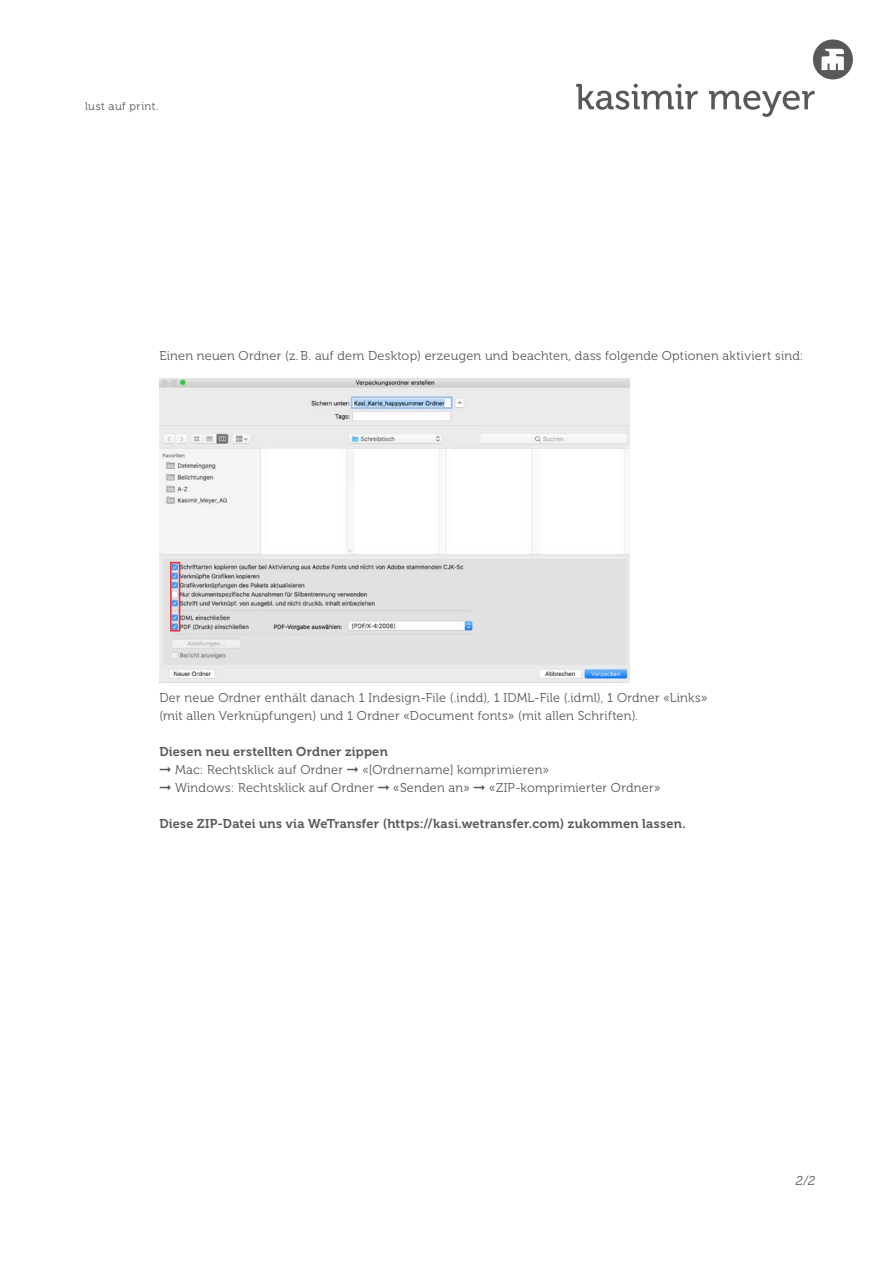
<style>
.page{position:relative;width:893px;height:1263px;background:#fff}
.page>*{position:absolute;margin:0;border:0;box-sizing:border-box;transform-origin:0 0}
.t1{font:12.75px/18px "Museo 300";letter-spacing:.02em;color:#57585a}
.t2{font:12.75px "Museo 700";letter-spacing:.02em;color:#57585a}
.t3{font:italic 12.75px "Museo 300";color:#57585a}
.t4{font:11.25px "Museo 300";letter-spacing:.04em;color:#57585a}
</style>
<div class="page">
<svg style="left:709px;top:91px;width:105px;height:26px"></svg>
<svg style="left:576px;top:84px;width:122px;height:26px"></svg>
<svg style="left:813px;top:39px;width:40px;height:40px"></svg>
<img style="left:159px;top:378px;width:471px;height:304px">
<div style="left:170px;top:562px;width:10px;height:69px;border:2px solid #ed283d"></div>
<p class="t4" style="left:85px;top:100px;width:75px">lust auf print.</p>
<p class="t1" style="left:159px;top:347px;width:646px">Einen neuen Ordner (z.B. auf dem Desktop) erzeugen und beachten, dass folgende Optionen aktiviert sind:</p>
<p class="t1" style="left:159px;top:689px;width:549px">Der neue Ordner enthält danach 1 Indesign-File (.indd), 1 IDML-File (.idml), 1 Ordner «Links» (mit allen Verknüpfungen) und 1 Ordner «Document fonts» (mit allen Schriften).</p>
<p class="t2" style="left:159px;top:745px;width:230px">Diesen neu erstellten Ordner zippen</p>
<p class="t1" style="left:159px;top:761px;width:503px">➞ Mac: Rechtsklick auf Ordner ➞ «[Ordnername] komprimieren»<br>➞ Windows: Rechtsklick auf Ordner ➞ «Senden an» ➞ «ZIP-komprimierter Ordner»</p>
<p class="t2" style="left:159px;top:817px;width:528px">Diese ZIP-Datei uns via WeTransfer (https://kasi.wetransfer.com) zukommen lassen.</p>
<p class="t3" style="left:796px;top:1174px;width:21px">2/2</p>
</div>
